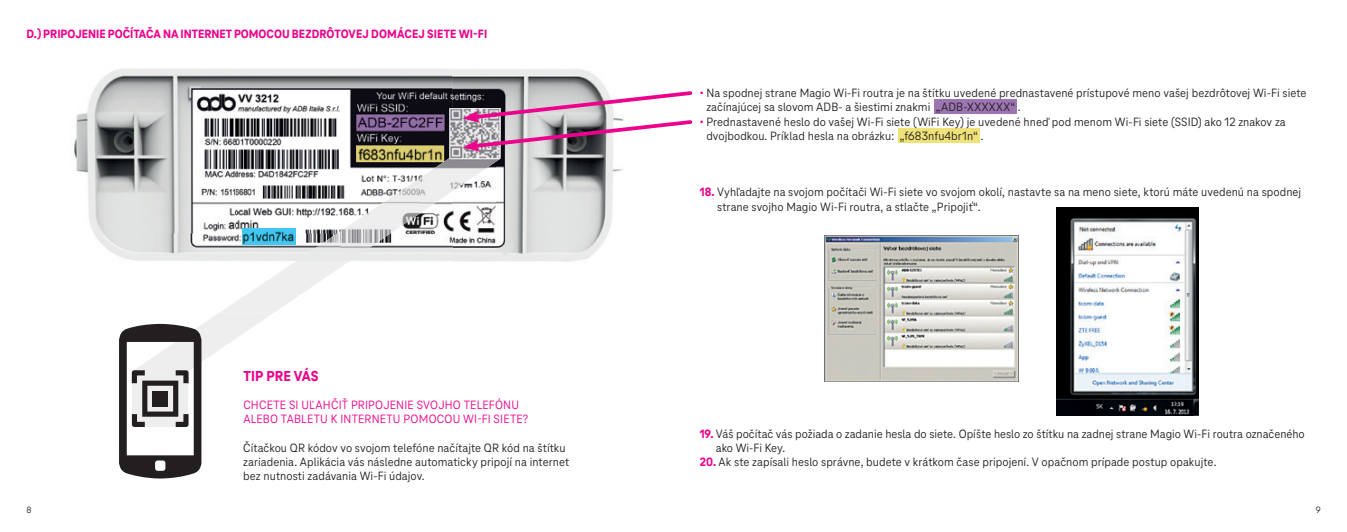
<style>
.page{position:relative;width:1347px;height:532px;background:#fff}
.page>*{position:absolute;margin:0;border:0;box-sizing:border-box;transform-origin:0 0}
.t1{font:800 15px "Tele Neo";letter-spacing:.01em;color:#ed028c}
.t2{font:12.5px/14.1px "Tele Neo";letter-spacing:.005em;color:#231f20}
.t3{font:12.5px/14.1px "Tele Neo";letter-spacing:.015em;color:#ed028c}
.t4{font:800 12.5px "Tele Neo";color:#ed028c}
.t5{font:9.5px "Tele Neo";color:#231f20}
.s1{font-weight:800;color:#ed028c}
</style>
<div class="page">
<img style="left:74px;top:69px;width:378px;height:192px">
<img style="left:452px;top:69px;width:155px;height:39px">
<img style="left:496px;top:152px;width:127px;height:110px">
<img style="left:452px;top:201px;width:44px;height:61px">
<img style="left:357px;top:145px;width:63px;height:17px">
<img style="left:356px;top:114px;width:64px;height:17px">
<img style="left:242px;top:229px;width:54px;height:15px">
<div style="left:898px;top:128px;width:81px;height:15px;background:#efe278"></div>
<div style="left:934px;top:99px;width:82px;height:15px;background:#9c75b3"></div>
<img style="left:824px;top:235px;width:195px;height:146px">
<img style="left:1056px;top:207px;width:142px;height:208px">
<img style="left:420px;top:108px;width:81px;height:82px">
<img style="left:380px;top:177px;width:41px;height:63px">
<img style="left:340px;top:204px;width:41px;height:63px">
<img style="left:420px;top:189px;width:35px;height:24px">
<img style="left:260px;top:231px;width:80px;height:81px">
<svg style="left:119px;top:312px;width:155px;height:166px"></svg>
<svg style="left:462px;top:91px;width:230px;height:61px"></svg>
<p class="t4" style="left:27px;top:27px;width:462px">D.) PRIPOJENIE POČÍTAČA NA INTERNET POMOCOU BEZDRÔTOVEJ DOMÁCEJ SIETE WI-FI</p>
<p class="t1" style="left:243px;top:367px;width:77px">TIP PRE VÁS</p>
<p class="t3" style="left:243px;top:398px;width:286px">CHCETE SI UĽAHČIŤ PRIPOJENIE SVOJHO TELEFÓNU<br>ALEBO TABLETU K INTERNETU POMOCOU WI-FI SIETE?</p>
<p class="t2" style="left:243px;top:440px;width:327px">Čítačkou QR kódov vo svojom telefóne načítajte QR kód na štítku zariadenia. Aplikácia vás následne automaticky pripojí na internet bez nutnosti zadávania Wi-Fi údajov.</p>
<p class="t2" style="left:706px;top:86px;width:601px;text-indent:-7px"><span class="s1">•</span> Na spodnej strane Magio Wi-Fi routra je na štítku uvedené prednastavené prístupové meno vašej bezdrôtovej Wi-Fi siete začínajúcej sa slovom ADB- a šiestimi znakmi „ADB-XXXXXX“ .</p>
<p class="t2" style="left:706px;top:114px;width:581px;text-indent:-7px"><span class="s1">•</span> Prednastavené heslo do vašej Wi-Fi siete (WiFi Key) je uvedené hneď pod menom Wi-Fi siete (SSID) ako 12 znakov za dvojbodkou. Príklad hesla na obrázku: „f683nfu4br1n“ .</p>
<p class="t2" style="left:717px;top:185px;width:585px;text-indent:-17px"><span class="s1">18.</span> Vyhľadajte na svojom počítači Wi-Fi siete vo svojom okolí, nastavte sa na meno siete, ktorú máte uvedenú na spodnej strane svojho Magio Wi-Fi routra, a stlačte „Pripojiť“.</p>
<p class="t2" style="left:716px;top:426px;width:590px;text-indent:-16px"><span class="s1">19.</span> Váš počítač vás požiada o zadanie hesla do siete. Opíšte heslo zo štítku na zadnej strane Magio Wi-Fi routra označeného ako Wi-Fi Key.</p>
<p class="t2" style="left:699px;top:455px;width:518px"><span class="s1">20.</span> Ak ste zapísali heslo správne, budete v krátkom čase pripojení. V opačnom prípade postup opakujte.</p>
<p class="t5" style="left:27px;top:504px;width:7px">8</p>
<p class="t5" style="left:1315px;top:504px;width:6px">9</p>
</div>
